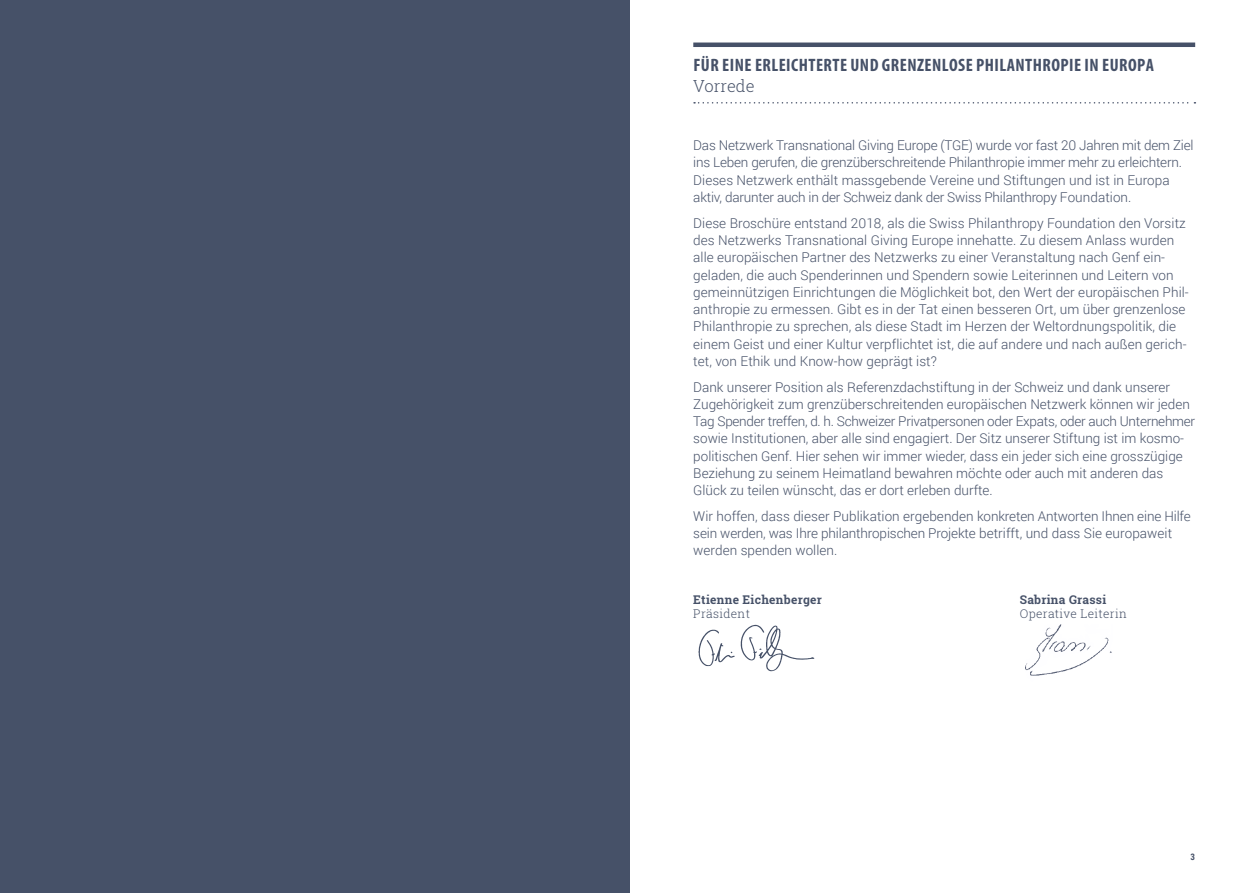
<style>
.page{position:relative;width:1259px;height:893px;background:#fff}
.page>*{position:absolute;margin:0;border:0;box-sizing:border-box;transform-origin:0 0}
.t1{font:700 condensed 18px "Myriad Pro";letter-spacing:.025em;color:#465168}
.t2{font:300 16.5px "Roboto Slab";color:#465168}
.t3{font:300 13.5px/17.2px "Roboto";color:#465168}
.t4{font:700 12px "Roboto Slab";letter-spacing:.025em;color:#465168}
.t5{font:300 12px "Roboto Slab";letter-spacing:.025em;color:#465168}
.t6{font:700 9px "Roboto Condensed";color:#465168}
</style>
<div class="page">
<img style="left:1025px;top:624px;width:87px;height:52px">
<div style="left:0;top:0;width:629px;height:893px;background:#465168"></div>
<svg style="left:694px;top:102px;width:501px;height:2px"></svg>
<hr style="left:693px;top:43px;width:502px;height:4px;background:#465168">
<svg style="left:698px;top:624px;width:117px;height:48px"></svg>
<h1 class="t1" style="left:693px;top:54px;width:462px">FÜR EINE ERLEICHTERTE UND GRENZENLOSE PHILANTHROPIE IN EUROPA</h1>
<p class="t2" style="left:693px;top:75px;width:63px">Vorrede</p>
<p class="t3" style="left:693px;top:136px;width:502px">Das Netzwerk Transnational Giving Europe (TGE) wurde vor fast 20 Jahren mit dem Ziel ins Leben gerufen, die grenzüberschreitende Philanthropie immer mehr zu erleichtern.<br>Dieses Netzwerk enthält massgebende Vereine und Stiftungen und ist in Europa aktiv, darunter auch in der Schweiz dank der Swiss Philanthropy Foundation.</p>
<p class="t3" style="left:693px;top:214px;width:497px">Diese Broschüre entstand 2018, als die Swiss Philanthropy Foundation den Vorsitz des Netzwerks Transnational Giving Europe innehatte. Zu diesem Anlass wurden alle europäischen Partner des Netzwerks zu einer Veranstaltung nach Genf ein&shy;geladen, die auch Spenderinnen und Spendern sowie Leiterinnen und Leitern von gemeinnützigen Einrichtungen die Möglichkeit bot, den Wert der europäischen Phil&shy;anthropie zu ermessen. Gibt es in der Tat einen besseren Ort, um über grenzenlose Philanthropie zu sprechen, als diese Stadt im Herzen der Weltordnungspolitik, die einem Geist und einer Kultur verpflichtet ist, die auf andere und nach außen gerich&shy;tet, von Ethik und Know-how geprägt ist?</p>
<p class="t3" style="left:693px;top:378px;width:503px">Dank unserer Position als Referenzdachstiftung in der Schweiz und dank unserer Zugehörigkeit zum grenzüberschreitenden europäischen Netzwerk können wir jeden Tag Spender treffen, d. h. Schweizer Privatpersonen oder Expats, oder auch Unternehmer sowie Institutionen, aber alle sind engagiert. Der Sitz unserer Stiftung ist im kosmo&shy;politischen Genf. Hier sehen wir immer wieder, dass ein jeder sich eine grosszügige Beziehung zu seinem Heimatland bewahren möchte oder auch mit anderen das Glück zu teilen wünscht, das er dort erleben durfte.</p>
<p class="t3" style="left:693px;top:507px;width:499px">Wir hoffen, dass dieser Publikation ergebenden konkreten Antworten Ihnen eine Hilfe sein werden, was Ihre philanthropischen Projekte betrifft, und dass Sie europaweit werden spenden wollen.</p>
<p class="t4" style="left:693px;top:591px;width:130px">Etienne Eichenberger</p>
<p class="t5" style="left:693px;top:605px;width:58px">Präsident</p>
<p class="t4" style="left:1020px;top:591px;width:88px">Sabrina Grassi</p>
<p class="t5" style="left:1020px;top:605px;width:108px">Operative Leiterin</p>
<p class="t6" style="left:1190px;top:850px;width:6px">3</p>
</div>
